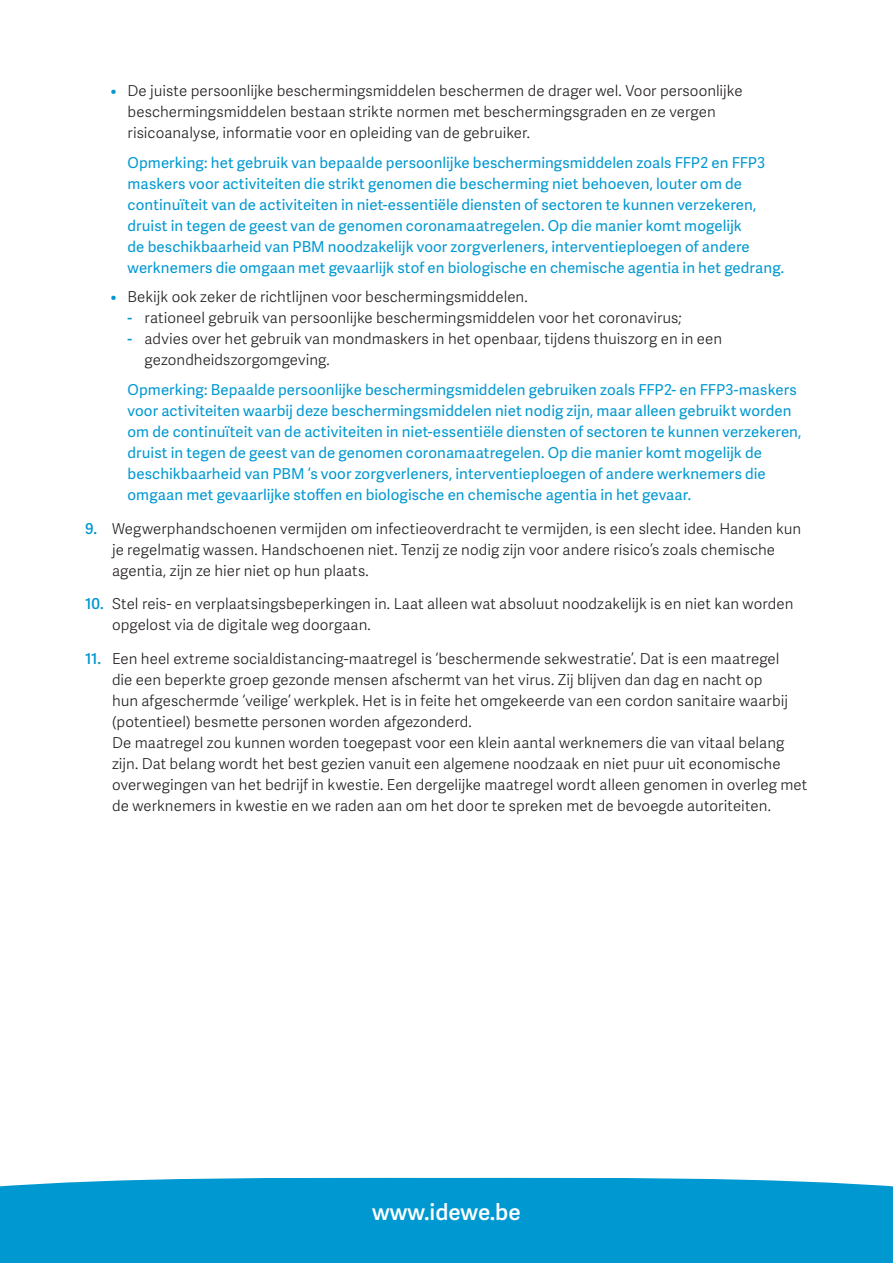
<style>
.page{position:relative;width:893px;height:1263px;background:#fff}
.page>*{position:absolute;margin:0;border:0;box-sizing:border-box;transform-origin:0 0}
.t1{font:600 22.5px "Adelle Sans";color:#fff}
.t2{font:300 15px/21px "Adelle Sans";letter-spacing:.005em;color:#231f20}
.t3{font:15px/21px "Adelle Sans";letter-spacing:.005em;color:#0098d1}
.s1{font-weight:600;color:#0098d1}
</style>
<div class="page">
<div style="left:0;top:1177px;width:893px;height:86px;background:#0098d1"></div>
<p class="t2" style="left:128px;top:80px;width:616px;text-indent:-17px"><span class="s1">•</span> De juiste persoonlijke beschermingsmiddelen beschermen de drager wel. Voor persoonlijke beschermingsmiddelen bestaan strikte normen met beschermingsgraden en ze vergen risicoanalyse, informatie voor en opleiding van de gebruiker.</p>
<p class="t3" style="left:128px;top:152px;width:658px">Opmerking: het gebruik van bepaalde persoonlijke beschermingsmiddelen zoals FFP2 en FFP3 maskers voor activiteiten die strikt genomen die bescherming niet behoeven, louter om de continuïteit van de activiteiten in niet-essentiële diensten of sectoren te kunnen verzekeren, druist in tegen de geest van de genomen coronamaatregelen. Op die manier komt mogelijk<br>de beschikbaarheid van PBM noodzakelijk voor zorgverleners, interventieploegen of andere werknemers die omgaan met gevaarlijk stof en biologische en chemische agentia in het gedrang.</p>
<p class="t2" style="left:111px;top:286px;width:419px"><span class="s1">•</span> Bekijk ook zeker de richtlijnen voor beschermingsmiddelen.</p>
<p class="t2" style="left:128px;top:307px;width:556px"><span class="s1">-</span> rationeel gebruik van persoonlijke beschermingsmiddelen voor het coronavirus;</p>
<p class="t2" style="left:145px;top:328px;width:579px;text-indent:-17px"><span class="s1">-</span> advies over het gebruik van mondmaskers in het openbaar, tijdens thuiszorg en in een gezondheidszorgomgeving.</p>
<p class="t3" style="left:128px;top:379px;width:675px">Opmerking: Bepaalde persoonlijke beschermingsmiddelen gebruiken zoals FFP2- en FFP3-maskers voor activiteiten waarbij deze beschermingsmiddelen niet nodig zijn, maar alleen gebruikt worden om de continuïteit van de activiteiten in niet-essentiële diensten of sectoren te kunnen verzekeren, druist in tegen de geest van de genomen coronamaatregelen. Op die manier komt mogelijk de beschikbaarheid van PBM ‘s voor zorgverleners, interventieploegen of andere werknemers die omgaan met gevaarlijke stoffen en biologische en chemische agentia in het gevaar.</p>
<p class="t2" style="left:112px;top:517px;width:691px;text-indent:-27px"><span class="s1">9.</span> Wegwerphandschoenen vermijden om infectieoverdracht te vermijden, is een slecht idee. Handen kun je regelmatig wassen. Handschoenen niet. Tenzij ze nodig zijn voor andere risico’s zoals chemische agentia, zijn ze hier niet op hun plaats.</p>
<p class="t2" style="left:112px;top:593px;width:683px;text-indent:-27px"><span class="s1">10.</span> Stel reis- en verplaatsingsbeperkingen in. Laat alleen wat absoluut noodzakelijk is en niet kan worden opgelost via de digitale weg doorgaan.</p>
<p class="t2" style="left:112px;top:648px;width:697px;text-indent:-27px"><span class="s1">11.</span> Een heel extreme socialdistancing-maatregel is ‘beschermende sekwestratie’. Dat is een maatregel<br>die een beperkte groep gezonde mensen afschermt van het virus. Zij blijven dan dag en nacht op<br>hun afgeschermde ‘veilige’ werkplek. Het is in feite het omgekeerde van een cordon sanitaire waarbij (potentieel) besmette personen worden afgezonderd.<br>De maatregel zou kunnen worden toegepast voor een klein aantal werknemers die van vitaal belang zijn. Dat belang wordt het best gezien vanuit een algemene noodzaak en niet puur uit economische overwegingen van het bedrijf in kwestie. Een dergelijke maatregel wordt alleen genomen in overleg met de werknemers in kwestie en we raden aan om het door te spreken met de bevoegde autoriteiten.</p>
<h1 class="t1" style="left:372px;top:1199px;width:150px">www.idewe.be</h1>
</div>
